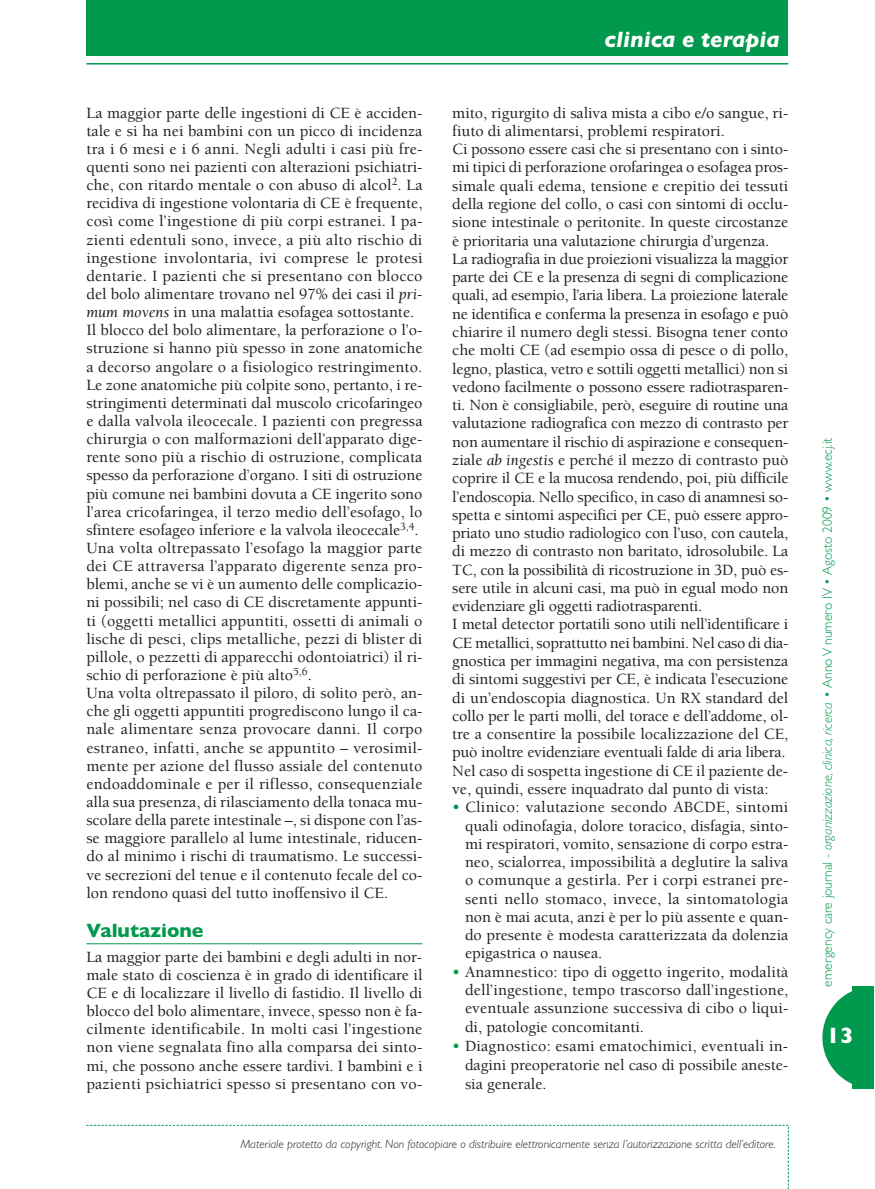
<style>
.page{position:relative;width:875px;height:1189px;background:#fff}
.page>*{position:absolute;margin:0;border:0;box-sizing:border-box;transform-origin:0 0}
.t1{font:italic 700 22.5px "Gill Sans";color:#fff}
.t2{font:700 22.5px "Gill Sans";color:#fff}
.t3{font:700 19.5px "Gill Sans";color:#00994e}
.t4{font:500 16.05px/18.1px "Berkeley";color:#231f20;text-align:justify}
.t5{font:300 13.5px "Gill Sans";color:#00994e}
.t6{font:italic 300 12px "Gill Sans";color:#231f20}
.s1{font-weight:400;font-style:italic}
.s2{color:#00994e}
.s3{font-style:italic}
</style>
<div class="page">
<svg style="left:86px;top:1125px;width:703px;height:64px"></svg>
<div style="left:86px;top:0;width:702px;height:55px;background:#00994e"></div>
<hr style="left:86px;top:63px;width:702px;height:2px;background:#00994e">
<svg style="left:822px;top:986px;width:51px;height:103px"></svg>
<hr style="left:873px;top:986px;width:1px;height:103px;background:#00994e">
<hr style="left:86px;top:943px;width:336px;height:1px;background:#00994e">
<p class="t4" style="left:86px;top:105px;width:337px;text-align:left">La maggior parte delle ingestioni di CE è acciden&shy;tale e si ha nei bambini con un picco di incidenza tra i 6 mesi e i 6 anni. Negli adulti i casi più fre&shy;quenti sono nei pazienti con alterazioni psichiatri&shy;che, con ritardo mentale o con abuso di alcol<sup>2</sup>. La recidiva di ingestione volontaria di CE è frequente, così come l’ingestione di più corpi estranei. I pa&shy;zienti edentuli sono, invece, a più alto rischio di ingestione involontaria, ivi comprese le protesi dentarie. I pazienti che si presentano con blocco del bolo alimentare trovano nel 97% dei casi il <span class="s1">pri&shy;mum movens</span> in una malattia esofagea sottostante.<br>Il blocco del bolo alimentare, la perforazione o l’o&shy;struzione si hanno più spesso in zone anatomiche a decorso angolare o a fisiologico restringimento.<br>Le zone anatomiche più colpite sono, pertanto, i re&shy;stringimenti determinati dal muscolo cricofaringeo e dalla valvola ileocecale. I pazienti con pregressa chirurgia o con malformazioni dell’apparato dige&shy;rente sono più a rischio di ostruzione, complicata spesso da perforazione d’organo. I siti di ostruzione più comune nei bambini dovuta a CE ingerito sono l’area cricofaringea, il terzo medio dell’esofago, lo sfintere esofageo inferiore e la valvola ileocecale<sup>3,4</sup>.<br>Una volta oltrepassato l’esofago la maggior parte dei CE attraversa l’apparato digerente senza pro&shy;blemi, anche se vi è un aumento delle complicazio&shy;ni possibili; nel caso di CE discretamente appunti&shy;ti (oggetti metallici appuntiti, ossetti di animali o lische di pesci, clips metalliche, pezzi di blister di pillole, o pezzetti di apparecchi odontoiatrici) il ri&shy;schio di perforazione è più alto<sup>5,6</sup>.<br>Una volta oltrepassato il piloro, di solito però, an&shy;che gli oggetti appuntiti progrediscono lungo il ca&shy;nale alimentare senza provocare danni. Il corpo estraneo, infatti, anche se appuntito – verosimil&shy;mente per azione del flusso assiale del contenuto endoaddominale e per il riflesso, consequenziale alla sua presenza, di rilasciamento della tonaca mu&shy;scolare della parete intestinale –, si dispone con l’as&shy;se maggiore parallelo al lume intestinale, riducen&shy;do al minimo i rischi di traumatismo. Le successi&shy;ve secrezioni del tenue e il contenuto fecale del co&shy;lon rendono quasi del tutto inoffensivo il CE.</p>
<p class="t3" style="left:86px;top:924px;width:119px">Valutazione</p>
<p class="t4" style="left:86px;top:949px;width:337px">La maggior parte dei bambini e degli adulti in nor&shy;male stato di coscienza è in grado di identificare il CE e di localizzare il livello di fastidio. Il livello di blocco del bolo alimentare, invece, spesso non è fa&shy;cilmente identificabile. In molti casi l’ingestione non viene segnalata fino alla comparsa dei sinto&shy;mi, che possono anche essere tardivi. I bambini e i pazienti psichiatrici spesso si presentano con vo-</p>
<h1 class="t1" style="left:604px;top:32px;width:177px">clinica e terapia</h1>
<p class="t4" style="left:452px;top:105px;width:338px;text-align:left">mito, rigurgito di saliva mista a cibo e/o sangue, ri&shy;fiuto di alimentarsi, problemi respiratori.<br>Ci possono essere casi che si presentano con i sinto&shy;mi tipici di perforazione orofaringea o esofagea pros&shy;simale quali edema, tensione e crepitio dei tessuti della regione del collo, o casi con sintomi di occlu&shy;sione intestinale o peritonite. In queste circostanze è prioritaria una valutazione chirurgia d’urgenza.<br>La radiografia in due proiezioni visualizza la maggior parte dei CE e la presenza di segni di complicazione quali, ad esempio, l’aria libera. La proiezione laterale ne identifica e conferma la presenza in esofago e può chiarire il numero degli stessi. Bisogna tener conto che molti CE (ad esempio ossa di pesce o di pollo, legno, plastica, vetro e sottili oggetti metallici) non si vedono facilmente o possono essere radiotrasparen&shy;ti. Non è consigliabile, però, eseguire di routine una valutazione radiografica con mezzo di contrasto per non aumentare il rischio di aspirazione e consequen&shy;ziale <span class="s1">ab ingestis</span> e perché il mezzo di contrasto può coprire il CE e la mucosa rendendo, poi, più difficile l’endoscopia. Nello specifico, in caso di anamnesi so&shy;spetta e sintomi aspecifici per CE, può essere appro&shy;priato uno studio radiologico con l’uso, con cautela, di mezzo di contrasto non baritato, idrosolubile. La TC, con la possibilità di ricostruzione in 3D, può es&shy;sere utile in alcuni casi, ma può in egual modo non evidenziare gli oggetti radiotrasparenti.<br>I metal detector portatili sono utili nell’identificare i CE metallici, soprattutto nei bambini. Nel caso di dia&shy;gnostica per immagini negativa, ma con persistenza di sintomi suggestivi per CE, è indicata l’esecuzione di un’endoscopia diagnostica. Un RX standard del collo per le parti molli, del torace e dell’addome, ol&shy;tre a consentire la possibile localizzazione del CE, può inoltre evidenziare eventuali falde di aria libera.<br>Nel caso di sospetta ingestione di CE il paziente de&shy;ve, quindi, essere inquadrato dal punto di vista:</p>
<p class="t4" style="left:465px;top:799px;width:325px;text-indent:-13px"><span class="s2">•</span> Clinico: valutazione secondo ABCDE, sintomi quali odinofagia, dolore toracico, disfagia, sinto&shy;mi respiratori, vomito, sensazione di corpo estra&shy;neo, scialorrea, impossibilità a deglutire la saliva o comunque a gestirla. Per i corpi estranei pre&shy;senti nello stomaco, invece, la sintomatologia non è mai acuta, anzi è per lo più assente e quan&shy;do presente è modesta caratterizzata da dolenzia epigastrica o nausea.</p>
<p class="t4" style="left:465px;top:964px;width:325px;text-indent:-13px"><span class="s2">•</span> Anamnestico: tipo di oggetto ingerito, modalità dell’ingestione, tempo trascorso dall’ingestione, eventuale assunzione successiva di cibo o liqui&shy;di, patologie concomitanti.</p>
<p class="t4" style="left:465px;top:1037px;width:325px;line-height:19px;text-indent:-13px"><span class="s2">•</span> Diagnostico: esami ematochimici, eventuali in&shy;dagini preoperatorie nel caso di possibile aneste&shy;sia generale.</p>
<p class="t6" style="left:241px;top:1140px;width:536px">Materiale protetto da copyright. Non fotocopiare o distribuire elettronicamente senza l’autorizzazione scritta dell’editore.</p>
<p class="t5" style="left:822px;top:986px;width:551px;rotate:-90deg">emergency care journal - <span class="s3">organizzazione, clinica, ricerca •</span> Anno V numero IV • Agosto 2009 • www.ecj.it</p>
<h1 class="t2" style="left:826px;top:1027px;width:28px">13</h1>
</div>
